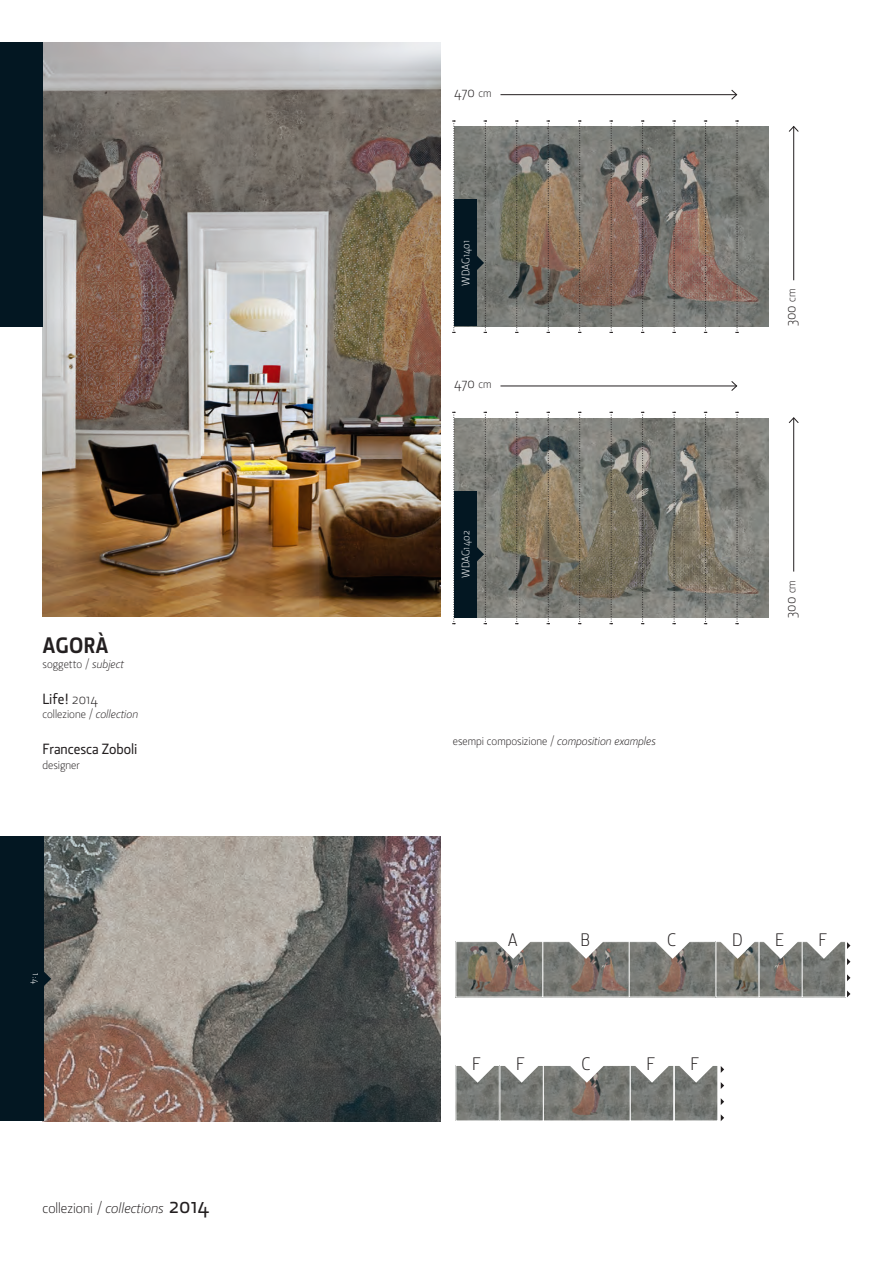
<style>
.page{position:relative;width:893px;height:1263px;background:#fff}
.page>*{position:absolute;margin:0;border:0;box-sizing:border-box;transform-origin:0 0}
.t1{font:700 22.5px "Section";color:#231f20}
.t2{font:300 18.3px "Section";color:#231f20}
.t3{font:300 15px "Section";color:#231f20}
.t4{font:500 15px "Section";color:#231f20}
.t5{font:300 12px "Section";color:#231f20}
.t6{font:300 11.1px "Section";color:#fff}
.t7{font:300 10.5px "Section";color:#fff}
.s1{font-style:italic}
.s2{font-weight:300}
.s3{font-weight:500;font-size:22.5px}
.s4{font-size:12px}
</style>
<div class="page">
<img style="left:43px;top:43px;width:397px;height:574px">
<hr style="left:793px;top:127px;width:1px;height:153px;background:#231f20">
<svg style="left:788px;top:126px;width:11px;height:6px"></svg>
<hr style="left:500px;top:94px;width:237px;height:1px;background:#231f20">
<svg style="left:731px;top:89px;width:6px;height:11px"></svg>
<img style="left:456px;top:127px;width:313px;height:199px">
<svg style="left:578px;top:121px;width:3px;height:212px"></svg>
<svg style="left:515px;top:121px;width:3px;height:212px"></svg>
<svg style="left:547px;top:121px;width:3px;height:212px"></svg>
<svg style="left:609px;top:121px;width:4px;height:212px"></svg>
<svg style="left:672px;top:121px;width:4px;height:212px"></svg>
<svg style="left:704px;top:121px;width:3px;height:212px"></svg>
<svg style="left:735px;top:121px;width:4px;height:212px"></svg>
<svg style="left:452px;top:121px;width:4px;height:212px"></svg>
<svg style="left:641px;top:121px;width:3px;height:212px"></svg>
<div style="left:454px;top:199px;width:22px;height:127px;background:#031722"></div>
<svg style="left:469px;top:121px;width:18px;height:212px"></svg>
<img style="left:44px;top:836px;width:396px;height:285px">
<svg style="left:44px;top:971px;width:7px;height:15px"></svg>
<div style="left:0;top:836px;width:44px;height:285px;background:#031722"></div>
<hr style="left:793px;top:418px;width:1px;height:154px;background:#231f20">
<svg style="left:788px;top:417px;width:11px;height:7px"></svg>
<hr style="left:500px;top:386px;width:237px;height:1px;background:#231f20">
<svg style="left:731px;top:381px;width:6px;height:10px"></svg>
<img style="left:456px;top:418px;width:313px;height:200px">
<svg style="left:578px;top:412px;width:3px;height:212px"></svg>
<svg style="left:515px;top:412px;width:3px;height:212px"></svg>
<svg style="left:547px;top:412px;width:3px;height:212px"></svg>
<svg style="left:609px;top:412px;width:4px;height:212px"></svg>
<svg style="left:672px;top:412px;width:4px;height:212px"></svg>
<svg style="left:704px;top:412px;width:3px;height:212px"></svg>
<svg style="left:735px;top:412px;width:4px;height:212px"></svg>
<svg style="left:452px;top:412px;width:4px;height:212px"></svg>
<svg style="left:641px;top:412px;width:3px;height:212px"></svg>
<svg style="left:469px;top:412px;width:18px;height:212px;background:#80827e"></svg>
<div style="left:454px;top:491px;width:22px;height:127px;background:#031722"></div>
<div style="left:0;top:43px;width:43px;height:284px;background:#031722"></div>
<img style="left:544px;top:943px;width:84px;height:52px">
<svg style="left:631px;top:943px;width:83px;height:52px;background:#78756f"></svg>
<div style="left:629px;top:941px;width:87px;height:56px;border:1px solid #fff"></div>
<svg style="left:718px;top:943px;width:40px;height:52px;background:#7c7b72"></svg>
<svg style="left:761px;top:943px;width:40px;height:52px;background:#7d7670"></svg>
<svg style="left:458px;top:943px;width:83px;height:52px;background:#7e736a"></svg>
<div style="left:456px;top:941px;width:87px;height:56px;border:1px solid #fff"></div>
<svg style="left:847px;top:942px;width:3px;height:7px"></svg>
<svg style="left:847px;top:990px;width:3px;height:7px"></svg>
<svg style="left:847px;top:974px;width:3px;height:7px"></svg>
<svg style="left:847px;top:958px;width:3px;height:7px"></svg>
<svg style="left:496px;top:941px;width:35px;height:18px"></svg>
<svg style="left:569px;top:942px;width:34px;height:17px"></svg>
<svg style="left:655px;top:941px;width:35px;height:18px"></svg>
<svg style="left:720px;top:942px;width:35px;height:17px"></svg>
<svg style="left:763px;top:942px;width:35px;height:17px"></svg>
<svg style="left:804px;top:943px;width:40px;height:52px;background:#747773"></svg>
<div style="left:802px;top:941px;width:44px;height:56px;border:1px solid #fff"></div>
<svg style="left:806px;top:941px;width:35px;height:18px"></svg>
<img style="left:458px;top:1067px;width:40px;height:52px">
<div style="left:456px;top:1065px;width:44px;height:56px;border:1px solid #fff"></div>
<svg style="left:460px;top:1065px;width:35px;height:18px"></svg>
<svg style="left:502px;top:1067px;width:40px;height:52px;background:#747773"></svg>
<div style="left:500px;top:1065px;width:44px;height:56px;border:1px solid #fff"></div>
<svg style="left:504px;top:1065px;width:35px;height:18px"></svg>
<svg style="left:545px;top:1067px;width:84px;height:52px;background:#78756f"></svg>
<div style="left:543px;top:1065px;width:88px;height:56px;border:1px solid #fff"></div>
<svg style="left:569px;top:1065px;width:35px;height:18px"></svg>
<svg style="left:632px;top:1067px;width:40px;height:52px;background:#747773"></svg>
<div style="left:630px;top:1065px;width:44px;height:56px;border:1px solid #fff"></div>
<svg style="left:635px;top:1065px;width:34px;height:18px"></svg>
<svg style="left:676px;top:1067px;width:40px;height:52px;background:#747773"></svg>
<div style="left:674px;top:1065px;width:44px;height:56px;border:1px solid #fff"></div>
<svg style="left:679px;top:1065px;width:34px;height:18px"></svg>
<svg style="left:721px;top:1066px;width:3px;height:7px"></svg>
<svg style="left:721px;top:1114px;width:3px;height:7px"></svg>
<svg style="left:721px;top:1098px;width:3px;height:7px"></svg>
<svg style="left:721px;top:1082px;width:3px;height:7px"></svg>
<p class="t1" style="left:43px;top:633px;width:67px">AGORÀ</p>
<p class="t5" style="left:43px;top:657px;width:83px">soggetto / <span class="s1">subject</span></p>
<p class="t4" style="left:43px;top:690px;width:57px">Life! <span class="s2">2014</span></p>
<p class="t5" style="left:43px;top:707px;width:97px">collezione / <span class="s1">collection</span></p>
<p class="t4" style="left:43px;top:741px;width:96px">Francesca Zoboli</p>
<p class="t5" style="left:43px;top:758px;width:39px">designer</p>
<p class="t7" style="left:42px;top:973px;width:12px;rotate:90deg">1:4</p>
<p class="t3" style="left:43px;top:1199px;width:168px">collezioni / <span class="s1">collections</span> <span class="s3">2014</span></p>
<p class="t3" style="left:454px;top:83px;width:39px">470 <span class="s4">cm</span></p>
<p class="t6" style="left:459px;top:286px;width:47px;rotate:-90deg">WDAG1401</p>
<p class="t3" style="left:454px;top:375px;width:39px">470 <span class="s4">cm</span></p>
<p class="t6" style="left:459px;top:578px;width:49px;rotate:-90deg">WDAG1402</p>
<p class="t5" style="left:453px;top:734px;width:204px">esempi composizione / <span class="s1">composition examples</span></p>
<p class="t3" style="left:782px;top:326px;width:39px;rotate:-90deg">300 <span class="s4">cm</span></p>
<p class="t3" style="left:782px;top:618px;width:39px;rotate:-90deg">300 <span class="s4">cm</span></p>
<p class="t2" style="left:508px;top:929px;width:11px">A</p>
<p class="t2" style="left:580px;top:929px;width:11px">B</p>
<p class="t2" style="left:667px;top:929px;width:10px">C</p>
<p class="t2" style="left:732px;top:929px;width:12px">D</p>
<p class="t2" style="left:775px;top:929px;width:10px">E</p>
<p class="t2" style="left:818px;top:929px;width:10px">F</p>
<p class="t2" style="left:472px;top:1053px;width:10px">F</p>
<p class="t2" style="left:516px;top:1053px;width:10px">F</p>
<p class="t2" style="left:581px;top:1053px;width:10px">C</p>
<p class="t2" style="left:646px;top:1053px;width:10px">F</p>
<p class="t2" style="left:691px;top:1053px;width:10px">F</p>
</div>
